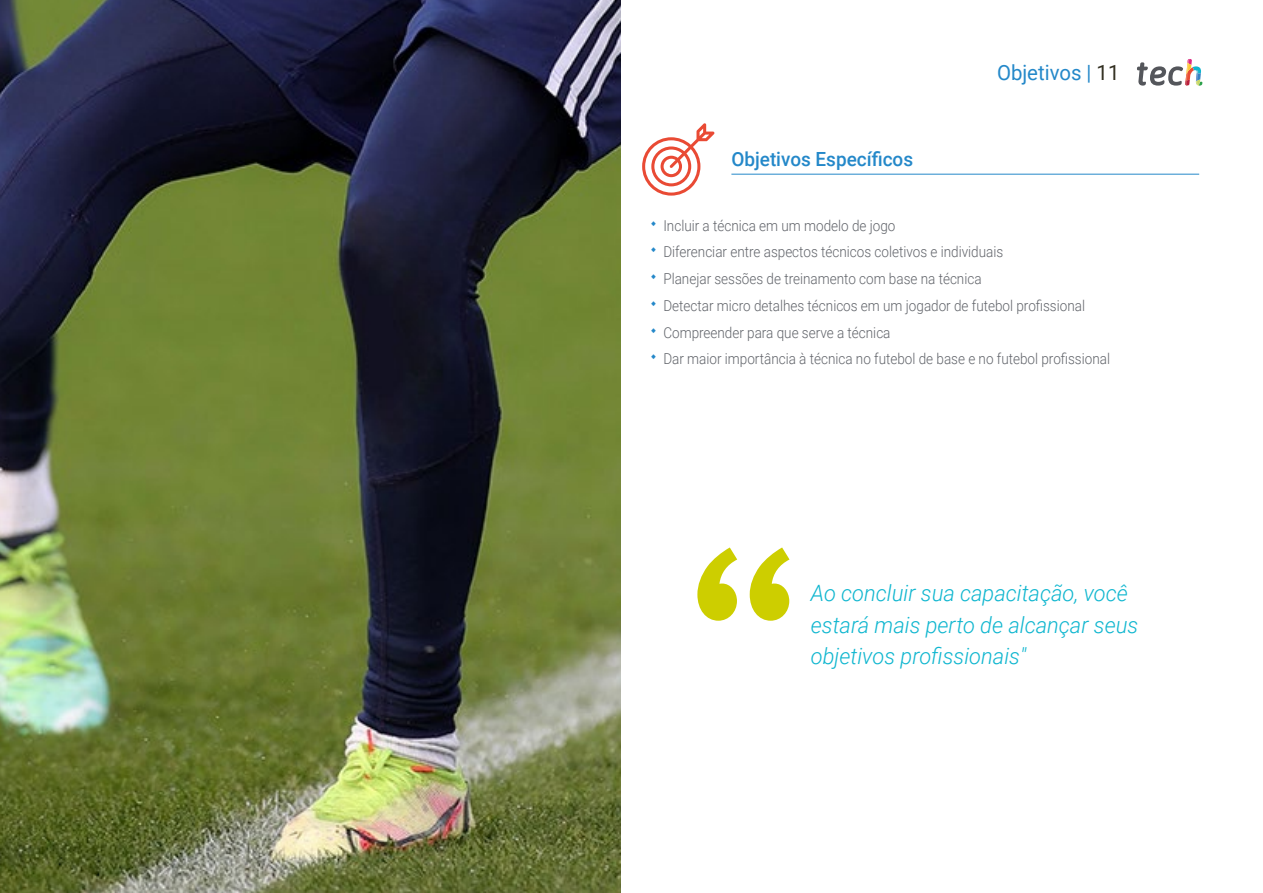
<style>
.page{position:relative;width:1263px;height:893px;background:#fff}
.page>*{position:absolute;margin:0;border:0;box-sizing:border-box;transform-origin:0 0}
.t1{font:italic 300 22.5px/31.5px "Roboto";color:#0fb6cf}
.t2{font:21px "Roboto";color:#2488c9}
.t3{font:500 19.5px "Roboto";color:#2488c9}
.t4{font:300 15px/26.7px "Roboto";color:#61646a;scale:.9 1}
.s1{color:#312e20}
</style>
<div class="page">
<svg style="left:1137px;top:59px;width:65px;height:27px"></svg>
<hr style="left:731px;top:174px;width:468px;height:1px;background:#2488c9">
<svg style="left:642px;top:123px;width:72px;height:73px"></svg>
<img style="left:0;top:0;width:621px;height:893px">
<svg style="left:697px;top:547px;width:92px;height:74px"></svg>
<h3 class="t3" style="left:731px;top:145px;width:183px">Objetivos Específicos</h3>
<h2 class="t2" style="left:997px;top:57px;width:124px">Objetivos | <span class="s1">11</span></h2>
<p class="t4" style="left:663px;top:211px;width:498px">Incluir a técnica em um modelo de jogo<br>Diferenciar entre aspectos técnicos coletivos e individuais<br>Planejar sessões de treinamento com base na técnica<br>Detectar micro detalhes técnicos em um jogador de futebol profissional Compreender para que serve a técnica<br>Dar maior importância à técnica no futebol de base e no futebol profissional</p>
<h1 class="t1" style="left:811px;top:577px;width:329px">Ao concluir sua capacitação, você estará mais perto de alcançar seus objetivos profissionais"</h1>
</div>
